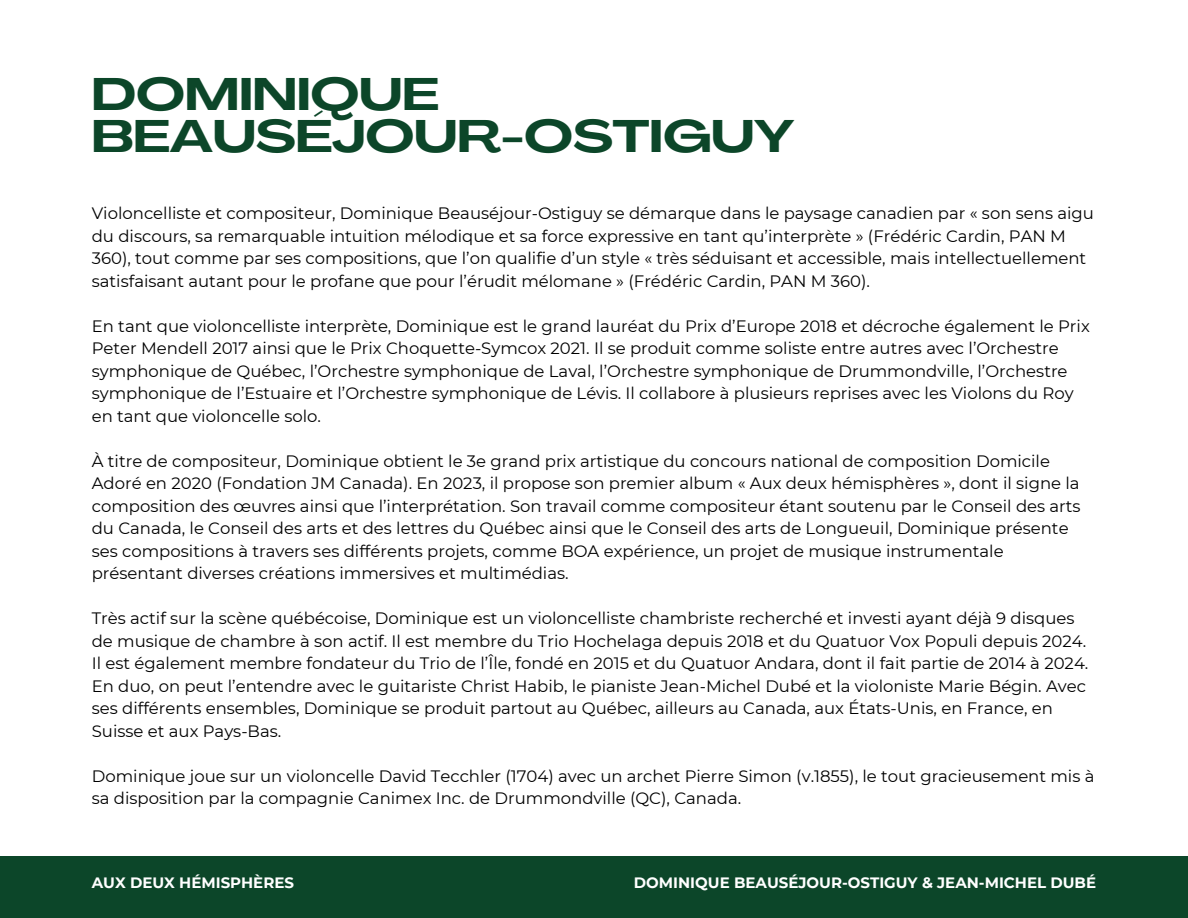
<style>
.page{position:relative;width:1188px;height:918px;background:#fff}
.page>*{position:absolute;margin:0;border:0;box-sizing:border-box;transform-origin:0 0}
.t1{font:700 45px/42.8px "Agrandir Grand";color:#0c4629}
.t2{font:16.5px/22.5px "Montserrat";color:#000}
.t3{font:700 15px "Montserrat";color:#fff}
</style>
<div class="page">
<div style="left:0;top:856px;width:1188px;height:62px;background:#0c4629"></div>
<p class="t1" style="left:92px;top:77px;width:704px">DOMINIQUE<br>BEAUSÉJOUR-OSTIGUY</p>
<h1 class="t2" style="left:92px;top:202px;width:1004px">Violoncelliste et compositeur, Dominique Beauséjour-Ostiguy se démarque dans le paysage canadien par « son sens aigu du discours, sa remarquable intuition mélodique et sa force expressive en tant qu’interprète » (Frédéric Cardin, PAN M 360), tout comme par ses compositions, que l’on qualifie d’un style « très séduisant et accessible, mais intellectuellement satisfaisant autant pour le profane que pour l’érudit mélomane » (Frédéric Cardin, PAN M 360).</h1>
<p class="t2" style="left:92px;top:314px;width:1000px">En tant que violoncelliste interprète, Dominique est le grand lauréat du Prix d’Europe 2018 et décroche également le Prix Peter Mendell 2017 ainsi que le Prix Choquette-Symcox 2021. Il se produit comme soliste entre autres avec l’Orchestre symphonique de Québec, l’Orchestre symphonique de Laval, l’Orchestre symphonique de Drummondville, l’Orchestre symphonique de l’Estuaire et l’Orchestre symphonique de Lévis. Il collabore à plusieurs reprises avec les Violons du Roy en tant que violoncelle solo.</p>
<p class="t2" style="left:92px;top:449px;width:990px">À titre de compositeur, Dominique obtient le 3e grand prix artistique du concours national de composition Domicile Adoré en 2020 (Fondation JM Canada). En 2023, il propose son premier album « Aux deux hémisphères », dont il signe la composition des œuvres ainsi que l’interprétation. Son travail comme compositeur étant soutenu par le Conseil des arts du Canada, le Conseil des arts et des lettres du Québec ainsi que le Conseil des arts de Longueuil, Dominique présente ses compositions à travers ses différents projets, comme BOA expérience, un projet de musique instrumentale présentant diverses créations immersives et multimédias.</p>
<p class="t2" style="left:92px;top:607px;width:998px">Très actif sur la scène québécoise, Dominique est un violoncelliste chambriste recherché et investi ayant déjà 9 disques de musique de chambre à son actif. Il est membre du Trio Hochelaga depuis 2018 et du Quatuor Vox Populi depuis 2024.<br>Il est également membre fondateur du Trio de l’Île, fondé en 2015 et du Quatuor Andara, dont il fait partie de 2014 à 2024.<br>En duo, on peut l’entendre avec le guitariste Christ Habib, le pianiste Jean-Michel Dubé et la violoniste Marie Bégin. Avec ses différents ensembles, Dominique se produit partout au Québec, ailleurs au Canada, aux États-Unis, en France, en Suisse et aux Pays-Bas.</p>
<p class="t2" style="left:92px;top:764px;width:1004px">Dominique joue sur un violoncelle David Tecchler (1704) avec un archet Pierre Simon (v.1855), le tout gracieusement mis à sa disposition par la compagnie Canimex Inc. de Drummondville (QC), Canada.</p>
<h2 class="t3" style="left:92px;top:873px;width:204px">AUX DEUX HÉMISPHÈRES</h2>
<h2 class="t3" style="left:634px;top:873px;width:464px">DOMINIQUE BEAUSÉJOUR-OSTIGUY &amp; JEAN-MICHEL DUBÉ</h2>
</div>
